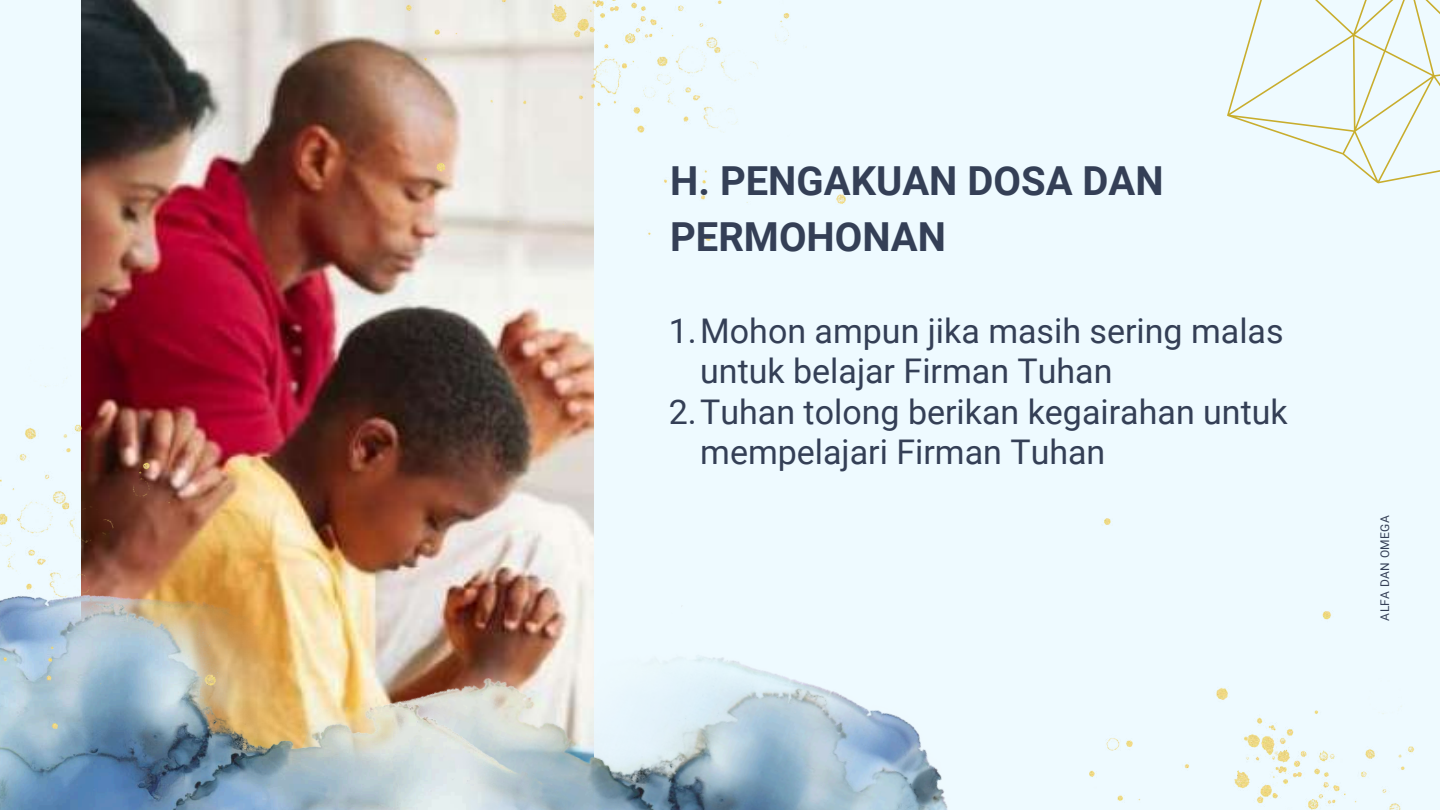
<style>
.page{position:relative;width:1440px;height:810px;background:#eefaff}
.page>*{position:absolute;margin:0;border:0;box-sizing:border-box;transform-origin:0 0}
.t1{font:700 40px/55.5px "Roboto";color:#343f56}
.t2{font:34px "Roboto";color:#343f56}
.t3{font:12px "Roboto";letter-spacing:.03em;color:#343f56}
</style>
<div class="page">
<img style="left:81px;top:0;width:513px;height:497px">
<img style="left:216px;top:497px;width:732px;height:313px">
<svg style="left:1227px;top:0;width:213px;height:184px"></svg>
<img style="left:0;top:569px;width:568px;height:241px">
<img style="left:0;top:159px;width:216px;height:570px">
<img style="left:407px;top:0;width:438px;height:240px">
<img style="left:1090px;top:518px;width:325px;height:292px">
<p class="t1" style="left:670px;top:154px;width:495px">H. PENGAKUAN DOSA DAN<br>PERMOHONAN</p>
<p class="t2" style="left:669px;top:311px;width:616px">1.Mohon ampun jika masih sering malas</p>
<p class="t2" style="left:700px;top:352px;width:414px">untuk belajar Firman Tuhan</p>
<p class="t2" style="left:669px;top:392px;width:620px">2.Tuhan tolong berikan kegairahan untuk</p>
<p class="t2" style="left:700px;top:433px;width:407px">mempelajari Firman Tuhan</p>
<p class="t3" style="left:1378px;top:621px;width:107px;rotate:-90deg">ALFA DAN OMEGA</p>
</div>
